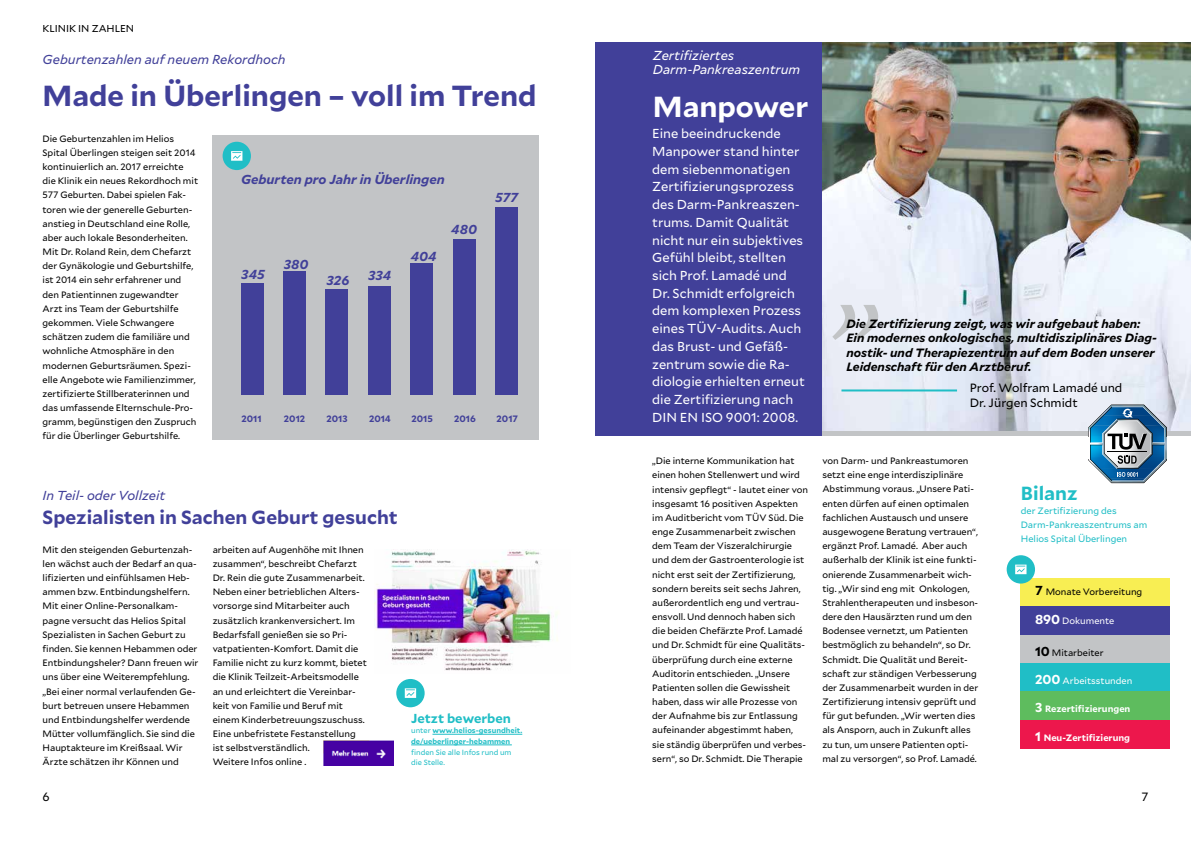
<style>
.page{position:relative;width:1191px;height:842px;background:#fff}
.page>*{position:absolute;margin:0;border:0;box-sizing:border-box;transform-origin:0 0}
.t1{font:italic 120px "Mallory";color:#c2c4c6}
.t2{font:700 29px "Mallory";color:#414099}
.t3{font:700 29px "Mallory";color:#fff}
.t4{font:700 19px "Mallory";color:#414099}
.t5{font:700 19px "Mallory";color:#20bec6}
.t6{font:13px/17.7px "Mallory";color:#fff}
.t7{font:italic 13px "Mallory";color:#414099}
.t8{font:italic 700 13px "Mallory";color:#414099}
.t9{font:italic 13px/14.2px "Mallory";color:#fff}
.t10{font:700 13px "Mallory";color:#20bec6}
.t11{font:italic 700 12px/14.4px "Mallory";color:#000}
.t12{font:12px/14.4px "Mallory";color:#000}
.t13{font:10px "Mallory";color:#000}
.t14{font:9.2px/14.2px "Mallory";color:#000}
.t15{font:9.2px/14.2px "Mallory";color:#20bec6}
.t16{font:700 9.2px "Mallory";color:#fff}
.t17{font:9.2px "Mallory";color:#fff}
.t18{font:700 9.2px "Mallory";color:#414099}
.t19{font:700 7.5px/10.6px "Mallory";color:#20bec6}
.t20{font:7.5px/10.6px "Mallory";color:#20bec6}
.s1{font-weight:400}
.s2{font-weight:700;font-size:13px}
.s3{font-size:13px}
</style>
<div class="page">
<div style="left:595px;top:43px;width:255px;height:393px;background:#414099"></div>
<div style="left:213px;top:135px;width:326px;height:304px;background:#c2c4c6"></div>
<img style="left:822px;top:43px;width:369px;height:387px">
<div style="left:241px;top:283px;width:22px;height:112px;background:#414099"></div>
<div style="left:283px;top:272px;width:23px;height:123px;background:#414099"></div>
<div style="left:325px;top:289px;width:23px;height:106px;background:#414099"></div>
<div style="left:368px;top:286px;width:22px;height:109px;background:#414099"></div>
<div style="left:410px;top:264px;width:23px;height:131px;background:#414099"></div>
<div style="left:453px;top:239px;width:22px;height:156px;background:#414099"></div>
<div style="left:495px;top:208px;width:23px;height:187px;background:#414099"></div>
<div style="left:223px;top:142px;width:28px;height:28px;background:#20bec6;border-radius:50%"></div>
<svg style="left:231px;top:151px;width:11px;height:10px"></svg>
<hr style="left:432px;top:734px;width:90px;height:1px;background:#20bec6">
<hr style="left:411px;top:745px;width:101px;height:1px;background:#20bec6">
<div style="left:396px;top:679px;width:28px;height:28px;background:#20bec6;border-radius:50%"></div>
<svg style="left:405px;top:688px;width:11px;height:10px"></svg>
<div style="left:1020px;top:578px;width:150px;height:29px;background:#f8ee53"></div>
<div style="left:1020px;top:607px;width:150px;height:28px;background:#414099"></div>
<div style="left:1020px;top:635px;width:150px;height:28px;background:#c2c4c6"></div>
<div style="left:1020px;top:663px;width:150px;height:29px;background:#20bec6"></div>
<div style="left:1020px;top:692px;width:150px;height:28px;background:#5ebc5e"></div>
<svg style="left:1006px;top:555px;width:29px;height:29px"></svg>
<svg style="left:1015px;top:565px;width:11px;height:9px"></svg>
<hr style="left:841px;top:389px;width:116px;height:2px;background:#20bec6">
<img style="left:375px;top:549px;width:183px;height:122px">
<img style="left:323px;top:740px;width:70px;height:25px">
<div style="left:1020px;top:720px;width:150px;height:28px;background:#ed174c"></div>
<svg style="left:1088px;top:405px;width:78px;height:78px"></svg>
<p class="t13" style="left:43px;top:21px;width:93px">KLINIK IN ZAHLEN</p>
<h3 class="t7" style="left:43px;top:50px;width:245px">Geburtenzahlen auf neuem Rekordhoch</h3>
<h2 class="t2" style="left:43px;top:74px;width:495px">Made in Überlingen – voll im Trend</h2>
<p class="t14" style="left:43px;top:131px;width:157px">Die Geburtenzahlen im Helios Spital Überlingen steigen seit 2014 kontinuierlich an. 2017 erreichte die Klinik ein neues Rekordhoch mit 577 Geburten. Dabei spielen Fak&shy;toren wie der generelle Geburten&shy;anstieg in Deutschland eine Rolle, aber auch lokale Besonderheiten.<br>Mit Dr. Roland Rein, dem Chefarzt der Gynäkologie und Geburtshilfe, ist 2014 ein sehr erfahrener und den Patientinnen zugewandter Arzt ins Team der Geburtshilfe gekommen. Viele Schwangere schätzen zudem die familiäre und wohnliche Atmosphäre in den modernen Geburtsräumen. Spezi&shy;elle Angebote wie Familienzimmer, zertifizierte Stillberaterinnen und das umfassende Elternschule-Pro&shy;gramm, begünstigen den Zuspruch für die Überlinger Geburtshilfe.</p>
<h3 class="t8" style="left:241px;top:170px;width:205px">Geburten pro Jahr in Überlingen</h3>
<h3 class="t8" style="left:241px;top:264px;width:25px">345</h3>
<h3 class="t8" style="left:284px;top:254px;width:26px">380</h3>
<h3 class="t8" style="left:326px;top:270px;width:25px">326</h3>
<h3 class="t8" style="left:368px;top:266px;width:25px">334</h3>
<h3 class="t8" style="left:411px;top:246px;width:27px">404</h3>
<h3 class="t8" style="left:451px;top:220px;width:27px">480</h3>
<h3 class="t8" style="left:495px;top:187px;width:25px">577</h3>
<p class="t18" style="left:241px;top:411px;width:22px">2011</p>
<p class="t18" style="left:284px;top:411px;width:23px">2012</p>
<p class="t18" style="left:326px;top:411px;width:23px">2013</p>
<p class="t18" style="left:369px;top:411px;width:23px">2014</p>
<p class="t18" style="left:411px;top:411px;width:23px">2015</p>
<p class="t18" style="left:454px;top:411px;width:23px">2016</p>
<p class="t18" style="left:496px;top:411px;width:23px">2017</p>
<h3 class="t7" style="left:43px;top:486px;width:124px">In Teil- oder Vollzeit</h3>
<h3 class="t4" style="left:43px;top:503px;width:357px">Spezialisten in Sachen Geburt gesucht</h3>
<p class="t14" style="left:213px;top:542px;width:156px">arbeiten auf Augenhöhe mit Ihnen zusammen“, beschreibt Chefarzt<br>Dr. Rein die gute Zusammenarbeit.<br>Neben einer betrieblichen Alters&shy;vorsorge sind Mitarbeiter auch zusätzlich krankenversichert. Im<br>Bedarfsfall genießen sie so Pri&shy;vatpatienten-Komfort. Damit die<br>Familie nicht zu kurz kommt, bietet die Klinik Teilzeit-Arbeitsmodelle an und erleichtert die Vereinbar&shy;keit von Familie und Beruf mit einem Kinderbetreuungszuschuss.<br>Eine unbefristete Festanstellung ist selbstverständlich.<br>Weitere Infos online .</p>
<p class="t14" style="left:43px;top:542px;width:157px">Mit den steigenden Geburtenzah&shy;len wächst auch der Bedarf an qua&shy;lifizierten und einfühlsamen Heb&shy;ammen bzw. Entbindungshelfern.<br>Mit einer Online-Personalkam&shy;pagne versucht das Helios Spital Spezialisten in Sachen Geburt zu finden. Sie kennen Hebammen oder Entbindungsheler? Dann freuen wir uns über eine Weiterempfehlung. „Bei einer normal verlaufenden Ge&shy;burt betreuen unsere Hebammen und Entbindungshelfer werdende Mütter vollumfänglich. Sie sind die Hauptakteure im Kreißsaal. Wir Ärzte schätzen ihr Können und</p>
<h3 class="t10" style="left:411px;top:708px;width:101px">Jetzt bewerben</h3>
<p class="t19" style="left:411px;top:725px;width:113px"><span class="s1">unter</span> www.helios-gesundheit. de/ueberlinger-hebammen</p>
<p class="t20" style="left:411px;top:746px;width:102px">finden Sie alle Infos rund um die Stelle.</p>
<h3 class="t9" style="left:653px;top:48px;width:149px">Zertifiziertes<br>Darm-Pankreaszentrum</h3>
<h2 class="t3" style="left:653px;top:85px;width:157px">Manpower</h2>
<p class="t6" style="left:652px;top:124px;width:154px">Eine beeindruckende<br>Manpower stand hinter dem siebenmonatigen<br>Zertifizierungsprozess des Darm-Pankreaszen&shy;trums. Damit Qualität nicht nur ein subjektives<br>Gefühl bleibt, stellten sich Prof. Lamadé und<br>Dr. Schmidt erfolgreich dem komplexen Prozess eines TÜV-Audits. Auch das Brust- und Gefäß&shy;zentrum sowie die Ra&shy;diologie erhielten erneut die Zertifizierung nach<br>DIN EN ISO 9001: 2008.</p>
<h1 class="t1" style="left:841px;top:190px;width:48px">„</h1>
<h3 class="t11" style="left:846px;top:316px;width:312px">Die Zertifizierung zeigt, was wir aufgebaut haben:<br>Ein modernes onkologisches, multidisziplinäres Diag&shy;nostik- und Therapiezentrum auf dem Boden unserer Leidenschaft für den Arztberuf.</h3>
<h3 class="t12" style="left:969px;top:380px;width:154px">Prof. Wolfram Lamadé und<br>Dr. Jürgen Schmidt</h3>
<p class="t14" style="left:652px;top:453px;width:157px">„Die interne Kommunikation hat einen hohen Stellenwert und wird intensiv gepflegt“ - lautet einer von insgesamt 16 positiven Aspekten im Auditbericht vom TÜV Süd. Die enge Zusammenarbeit zwischen dem Team der Viszeralchirurgie und dem der Gastroenterologie ist nicht erst seit der Zertifizierung, sondern bereits seit sechs Jahren, außerordentlich eng und vertrau&shy;ensvoll. Und dennoch haben sich die beiden Chefärzte Prof. Lamadé und Dr. Schmidt für eine Qualitäts&shy;überprüfung durch eine externe Auditorin entschieden. „Unsere Patienten sollen die Gewissheit haben, dass wir alle Prozesse von der Aufnahme bis zur Entlassung aufeinander abgestimmt haben,<br>sie ständig überprüfen und verbes&shy;sern“, so Dr. Schmidt. Die Therapie</p>
<p class="t14" style="left:822px;top:453px;width:157px">von Darm- und Pankreastumoren setzt eine enge interdisziplinäre Abstimmung voraus. „Unsere Pati&shy;enten dürfen auf einen optimalen fachlichen Austausch und unsere ausgewogene Beratung vertrauen“, ergänzt Prof. Lamadé. Aber auch außerhalb der Klinik ist eine funkti&shy;onierende Zusammenarbeit wich&shy;tig. „Wir sind eng mit Onkologen, Strahlentherapeuten und insbeson&shy;dere den Hausärzten rund um den Bodensee vernetzt, um Patienten bestmöglich zu behandeln“, so Dr.<br>Schmidt. Die Qualität und Bereit&shy;schaft zur ständigen Verbesserung der Zusammenarbeit wurden in der Zertifizierung intensiv geprüft und für gut befunden. „Wir werten dies als Ansporn, auch in Zukunft alles zu tun, um unsere Patienten opti&shy;mal zu versorgen“, so Prof. Lamadé.</p>
<h3 class="t5" style="left:1020px;top:479px;width:58px">Bilanz</h3>
<p class="t15" style="left:1020px;top:503px;width:128px">der Zertifizierung des<br>Darm-Pankreaszentrums am<br>Helios Spital Überlingen</p>
<p class="t14" style="left:1035px;top:584px;width:109px"><span class="s2">7</span> Monate Vorbereitung</p>
<p class="t17" style="left:1035px;top:614px;width:81px"><span class="s2">890</span> Dokumente</p>
<p class="t14" style="left:1035px;top:645px;width:70px"><span class="s2">10</span> Mitarbeiter</p>
<p class="t17" style="left:1035px;top:674px;width:99px"><span class="s2">200</span> Arbeitsstunden</p>
<p class="t16" style="left:1035px;top:702px;width:97px"><span class="s3">3</span> Rezertifizierungen</p>
<p class="t16" style="left:1035px;top:730px;width:97px"><span class="s3">1</span> Neu-Zertifizierung</p>
<h3 class="t12" style="left:43px;top:789px;width:9px">6</h3>
<h3 class="t12" style="left:1141px;top:789px;width:8px">7</h3>
</div>
